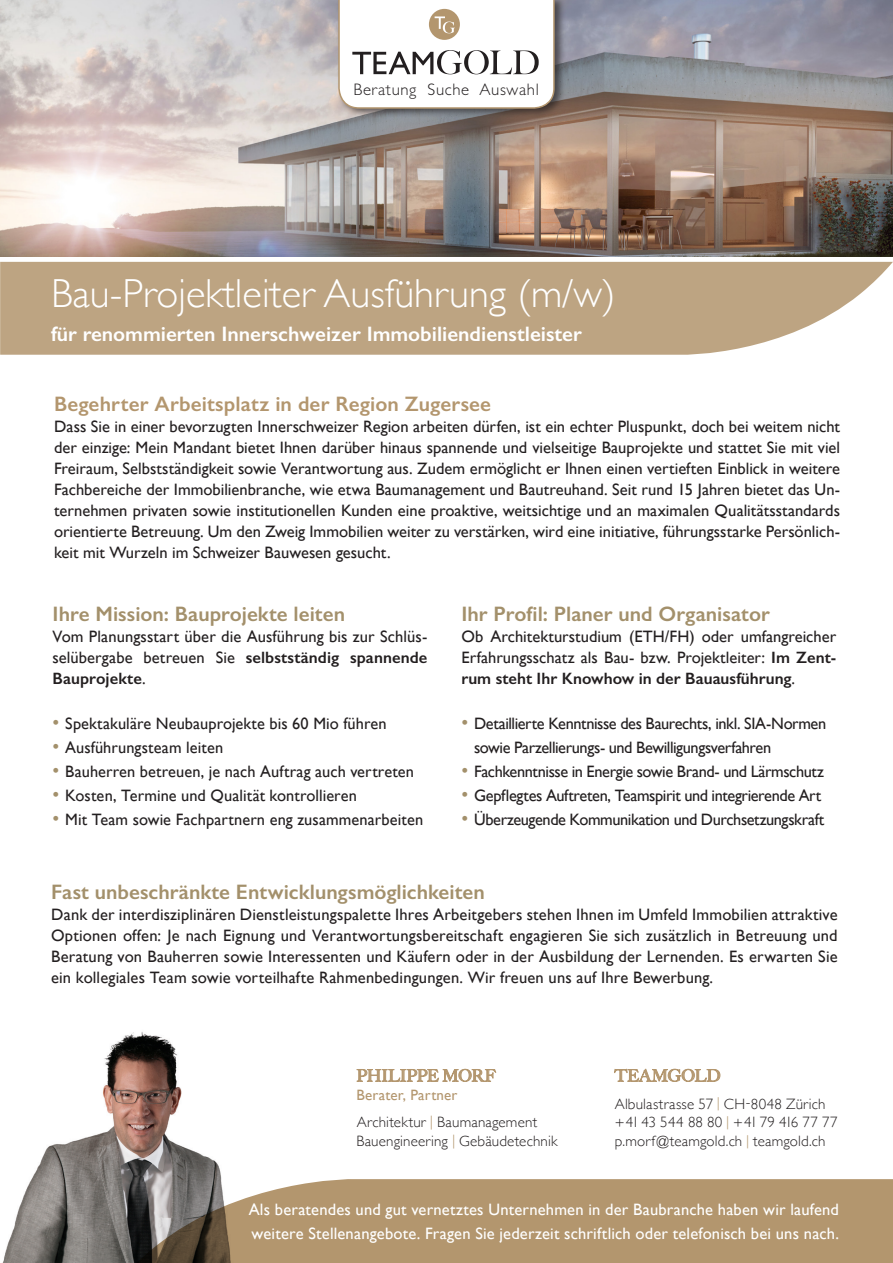
<style>
.page{position:relative;width:893px;height:1263px;background:#fff}
.page>*{position:absolute;margin:0;border:0;box-sizing:border-box;transform-origin:0 0}
.Stellenbeschrieb{font:300 40.5px "Gill Sans";color:#fff}
.Fliesstext_Titel{font:600 21px "Gill Sans";color:#a3906b}
.Stellenbeschrieb-2{font:600 21px "Gill Sans";color:#fff}
.Fliesstext_Titel-2{font:600 21px "Gill Sans";letter-spacing:.005em;color:#b3966e}
.t1{font:300 16.65px "Gill Sans";letter-spacing:.04em;color:#231f20}
.Fliesstext{font:16.5px/21px "Gill Sans";letter-spacing:-.005em;color:#231f20;text-align:justify}
.Fliesstext_Titel-3{font:16.5px/21px "Gill Sans";letter-spacing:.005em;color:#231f20;text-align:justify}
.Fliesstext-2{font:16.5px/24px "Gill Sans";letter-spacing:-.025em;color:#231f20}
.Fliesstext-3{font:16.5px "Gill Sans";letter-spacing:.01em;color:#fff}
.t2{font:500 16.5px "Big Caslon";color:#b3966e}
.t3{font:300 15px "Gill Sans";letter-spacing:.01em;color:#231f20}
.t4{font:15px "Gill Sans";letter-spacing:.01em;color:#b3966e}
.s1{font-weight:600}
.s2{font-size:19.5px;color:#a3906b}
.s3{color:#b3966e}
.s4{font-size:14.25px;color:#b3966e}
</style>
<div class="page">
<img style="left:0;top:0;width:893px;height:256px">
<svg style="left:0;top:262px;width:893px;height:93px;background:#c1aa8b"></svg>
<img style="left:2px;top:1032px;width:220px;height:231px">
<div style="left:336px;top:0;width:230px;height:117px;background:#231f20;opacity:.65"></div>
<svg style="left:137px;top:1178px;width:756px;height:85px;background:#ac926f"></svg>
<svg style="left:337px;top:0;width:218px;height:109px"></svg>
<svg style="left:614px;top:1069px;width:106px;height:13px"></svg>
<svg style="left:357px;top:1069px;width:139px;height:13px"></svg>
<p class="t1" style="left:353px;top:76px;width:187px">Beratung Suche Auswahl</p>
<p class="Stellenbeschrieb" style="left:51px;top:262px;width:566px">Bau-Projektleiter Ausführung (m/w)</p>
<p class="Stellenbeschrieb-2" style="left:51px;top:321px;width:532px">für renommierten Innerschweizer Immobiliendienstleister</p>
<p class="Fliesstext_Titel-2" style="left:54px;top:391px;width:439px">Begehrter Arbeitsplatz in der Region Zugersee</p>
<p class="Fliesstext" style="left:54px;top:416px;width:788px">Dass Sie in einer bevorzugten Innerschweizer Region arbeiten dürfen, ist ein echter Pluspunkt, doch bei weitem nicht der einzige: Mein Mandant bietet Ihnen darüber hinaus spannende und vielseitige Bauprojekte und stattet Sie mit viel Freiraum, Selbstständigkeit sowie Verantwortung aus. Zudem ermöglicht er Ihnen einen vertieften Einblick in weitere Fachbereiche der Immobilienbranche, wie etwa Baumanagement und Bautreuhand. Seit rund 15 Jahren bietet das Un&shy;ternehmen privaten sowie institutionellen Kunden eine proaktive, weitsichtige und an maximalen Qualitätsstandards orientierte Betreuung. Um den Zweig Immobilien weiter zu verstärken, wird eine initiative, führungsstarke Persönlich&shy;keit mit Wurzeln im Schweizer Bauwesen gesucht.</p>
<p class="Fliesstext_Titel" style="left:53px;top:601px;width:294px">Ihre Mission: Bauprojekte leiten</p>
<p class="Fliesstext" style="left:53px;top:626px;width:376px">Vom Planungsstart über die Ausführung bis zur Schlüs&shy;selübergabe betreuen Sie <span class="s1">selbstständig spannende Bauprojekte</span>.</p>
<p class="Fliesstext" style="left:53px;top:713px;width:336px"><span class="s2">•</span> Spektakuläre Neubauprojekte bis 60 Mio führen</p>
<p class="Fliesstext" style="left:53px;top:737px;width:172px"><span class="s2">•</span> Ausführungsteam leiten</p>
<p class="Fliesstext" style="left:53px;top:761px;width:363px"><span class="s2">•</span> Bauherren betreuen, je nach Auftrag auch vertreten</p>
<p class="Fliesstext" style="left:53px;top:785px;width:306px"><span class="s2">•</span> Kosten, Termine und Qualität kontrollieren</p>
<p class="Fliesstext" style="left:53px;top:809px;width:372px"><span class="s2">•</span> Mit Team sowie Fachpartnern eng zusammenarbeiten</p>
<p class="Fliesstext_Titel" style="left:461px;top:601px;width:310px">Ihr Profil: Planer und Organisator</p>
<p class="Fliesstext_Titel-3" style="left:461px;top:626px;width:376px">Ob Architekturstudium (ETH/FH) oder umfangreicher Erfahrungsschatz als Bau- bzw. Projektleiter: <span class="s1">Im Zent&shy;rum steht Ihr Knowhow in der Bauausführung</span>.</p>
<p class="Fliesstext-2" style="left:474px;top:711px;width:354px;text-indent:-13px"><span class="s2">•</span> Detaillierte Kenntnisse des Baurechts, inkl. SIA-Normen sowie Parzellierungs- und Bewilligungsverfahren</p>
<p class="Fliesstext-2" style="left:461px;top:759px;width:364px"><span class="s2">•</span> Fachkenntnisse in Energie sowie Brand- und Lärmschutz</p>
<p class="Fliesstext" style="left:461px;top:785px;width:361px"><span class="s2">•</span> Gepflegtes Auftreten, Teamspirit und integrierende Art</p>
<p class="Fliesstext-2" style="left:461px;top:807px;width:364px"><span class="s2">•</span> Überzeugende Kommunikation und Durchsetzungskraft</p>
<p class="Fliesstext_Titel" style="left:51px;top:879px;width:435px">Fast unbeschränkte Entwicklungsmöglichkeiten</p>
<p class="Fliesstext_Titel-3" style="left:51px;top:903px;width:788px">Dank der interdisziplinären Dienstleistungspalette Ihres Arbeitgebers stehen Ihnen im Umfeld Immobilien attraktive Optionen offen: Je nach Eignung und Verantwortungsbereitschaft engagieren Sie sich zusätzlich in Betreuung und Beratung von Bauherren sowie Interessenten und Käufern oder in der Ausbildung der Lernenden. Es erwarten Sie ein kollegiales Team sowie vorteilhafte Rahmenbedingungen. Wir freuen uns auf Ihre Bewerbung.</p>
<p class="t2" style="left:356px;top:1062px;width:140px">PHILIPPE MORF</p>
<p class="t4" style="left:356px;top:1086px;width:103px">Berater, Partner</p>
<p class="t3" style="left:357px;top:1111px;width:182px">Architektur <span class="s3">|</span> Baumanagement</p>
<p class="t3" style="left:356px;top:1129px;width:202px">Bauengineering <span class="s3">|</span> Gebäudetechnik</p>
<p class="t2" style="left:615px;top:1062px;width:107px">TEAMGOLD</p>
<p class="t3" style="left:615px;top:1092px;width:212px">Albulastrasse 57 <span class="s4">|</span> CH-8048 Zürich</p>
<p class="t3" style="left:615px;top:1111px;width:224px">+41 43 544 88 80 <span class="s4">|</span> +41 79 416 77 77</p>
<p class="t3" style="left:615px;top:1129px;width:212px">p.morf@teamgold.ch <span class="s4">|</span> teamgold.ch</p>
<p class="Fliesstext-3" style="left:249px;top:1199px;width:592px">Als beratendes und gut vernetztes Unternehmen in der Baubranche haben wir laufend</p>
<p class="Fliesstext-3" style="left:252px;top:1223px;width:589px">weitere Stellenangebote. Fragen Sie jederzeit schriftlich oder telefonisch bei uns nach.</p>
</div>
